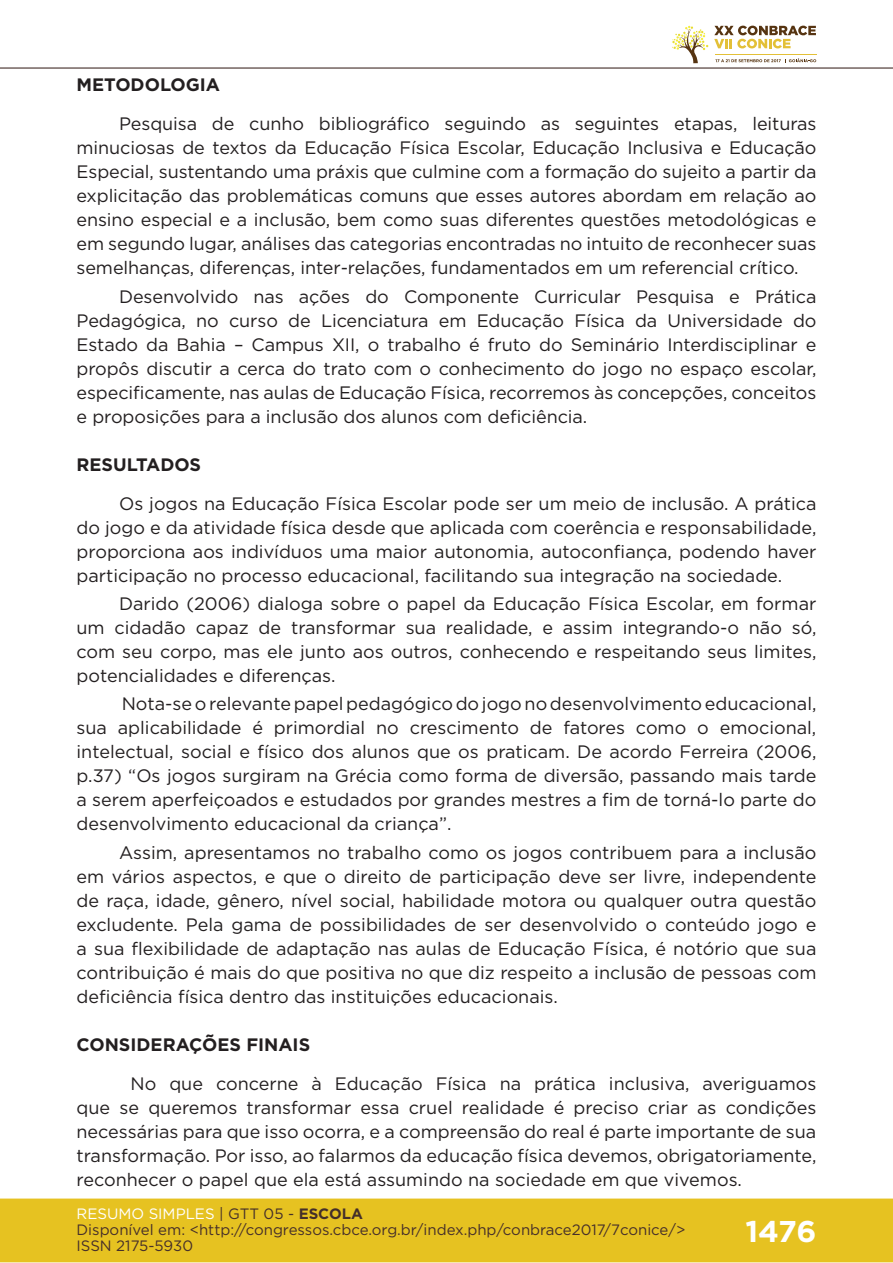
<style>
.page{position:relative;width:893px;height:1263px;background:#fff}
.page>*{position:absolute;margin:0;border:0;box-sizing:border-box;transform-origin:0 0}
.t1{font:700 30px "Gotham";color:#fff}
.t2{font:18px/24px "Gotham";color:#231f20;text-align:justify}
.t3{font:700 18px "Gotham";color:#231f20}
.t4{font:15px/16px "Gotham";color:#462f2a}
.s1{color:#fff}
.s2{color:#442f2a}
.s3{font-weight:700;color:#442f2a}
</style>
<div class="page">
<div style="left:0;top:1198px;width:893px;height:64px;background:#e6c221;border:2px solid #e6c221"></div>
<hr style="left:0;top:67px;width:893px;height:2px;background:#442f2a">
<svg style="left:672px;top:26px;width:144px;height:37px"></svg>
<p class="t3" style="left:77px;top:73px;width:145px">METODOLOGIA</p>
<p class="t2" style="left:77px;top:112px;width:741px;text-indent:43px">Pesquisa de cunho bibliográfico seguindo as seguintes etapas, leituras minuciosas de textos da Educação Física Escolar, Educação Inclusiva e Educação Especial, sustentando uma práxis que culmine com a formação do sujeito a partir da explicitação das problemáticas comuns que esses autores abordam em relação ao ensino especial e a inclusão, bem como suas diferentes questões metodológicas e em segundo lugar, análises das categorias encontradas no intuito de reconhecer suas semelhanças, diferenças, inter-relações, fundamentados em um referencial crítico.</p>
<p class="t2" style="left:77px;top:284px;width:741px;text-indent:43px">Desenvolvido nas ações do Componente Curricular Pesquisa e Prática Pedagógica, no curso de Licenciatura em Educação Física da Universidade do Estado da Bahia – Campus XII, o trabalho é fruto do Seminário Interdisciplinar e propôs discutir a cerca do trato com o conhecimento do jogo no espaço escolar, especificamente, nas aulas de Educação Física, recorremos às concepções, conceitos e proposições para a inclusão dos alunos com deficiência.</p>
<p class="t3" style="left:77px;top:452px;width:126px">RESULTADOS</p>
<p class="t2" style="left:77px;top:491px;width:741px;text-indent:43px">Os jogos na Educação Física Escolar pode ser um meio de inclusão. A prática do jogo e da atividade física desde que aplicada com coerência e responsabilidade, proporciona aos indivíduos uma maior autonomia, autoconfiança, podendo haver participação no processo educacional, facilitando sua integração na sociedade.</p>
<p class="t2" style="left:77px;top:591px;width:741px;text-indent:43px">Darido (2006) dialoga sobre o papel da Educação Física Escolar, em formar um cidadão capaz de transformar sua realidade, e assim integrando-o não só, com seu corpo, mas ele junto aos outros, conhecendo e respeitando seus limites, potencialidades e diferenças.</p>
<p class="t2" style="left:77px;top:691px;width:741px;text-indent:45px">Nota-se o relevante papel pedagógico do jogo no desenvolvimento educacional, sua aplicabilidade é primordial no crescimento de fatores como o emocional, intelectual, social e físico dos alunos que os praticam. De acordo Ferreira (2006, p.37) “Os jogos surgiram na Grécia como forma de diversão, passando mais tarde a serem aperfeiçoados e estudados por grandes mestres a fim de torná-lo parte do desenvolvimento educacional da criança”.</p>
<p class="t2" style="left:77px;top:840px;width:741px;text-indent:43px">Assim, apresentamos no trabalho como os jogos contribuem para a inclusão em vários aspectos, e que o direito de participação deve ser livre, independente de raça, idade, gênero, nível social, habilidade motora ou qualquer outra questão excludente. Pela gama de possibilidades de ser desenvolvido o conteúdo jogo e a sua flexibilidade de adaptação nas aulas de Educação Física, é notório que sua contribuição é mais do que positiva no que diz respeito a inclusão de pessoas com deficiência física dentro das instituições educacionais.</p>
<p class="t3" style="left:77px;top:1032px;width:235px">CONSIDERAÇÕES FINAIS</p>
<p class="t2" style="left:77px;top:1071px;width:741px;text-indent:54px">No que concerne à Educação Física na prática inclusiva, averiguamos que se queremos transformar essa cruel realidade é preciso criar as condições necessárias para que isso ocorra, e a compreensão do real é parte importante de sua transformação. Por isso, ao falarmos da educação física devemos, obrigatoriamente, reconhecer o papel que ela está assumindo na sociedade em que vivemos.</p>
<p class="t4" style="left:77px;top:1205px;width:610px"><span class="s1">RESUMO SIMPLES</span> <span class="s2">| GTT 05 -</span> <span class="s3">ESCOLA<br></span>Disponível em: &lt;http://congressos.cbce.org.br/index.php/conbrace2017/7conice/&gt;<br>ISSN 2175-5930</p>
<h1 class="t1" style="left:745px;top:1212px;width:72px">1476</h1>
</div>
